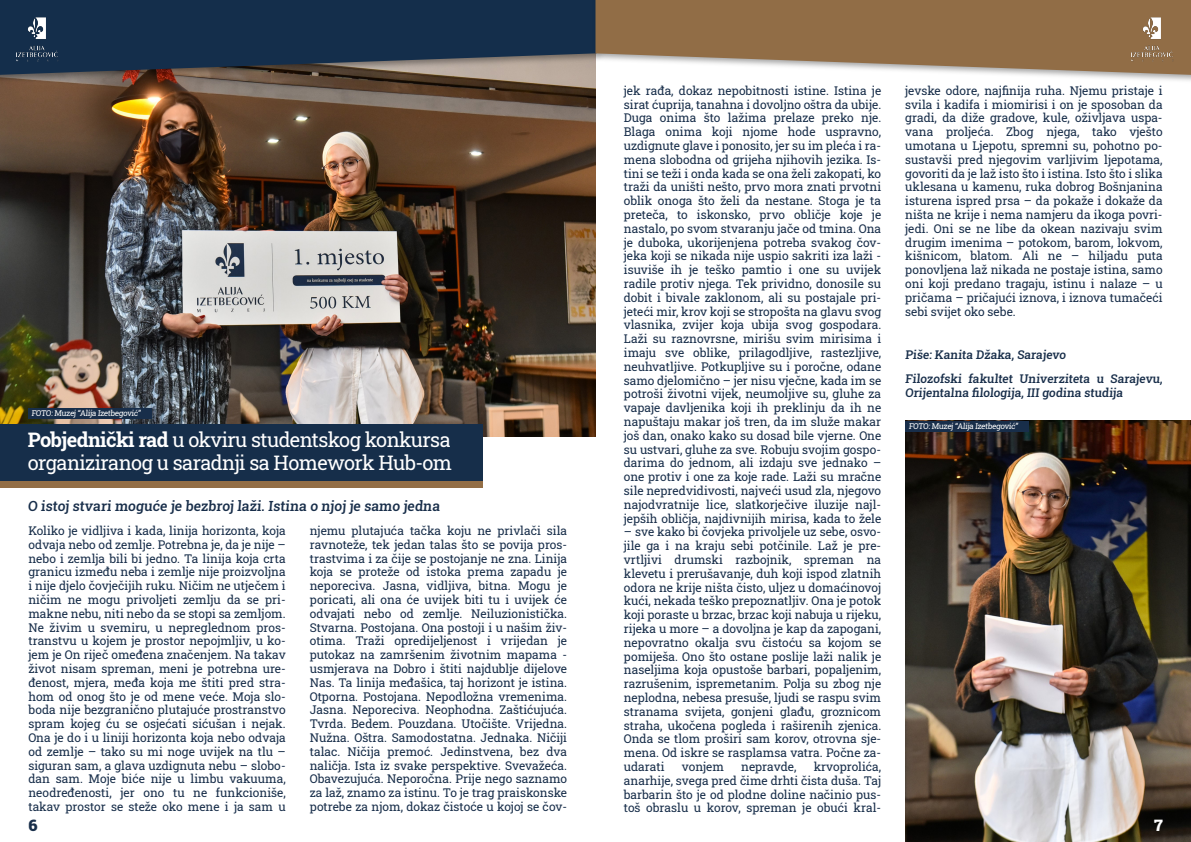
<style>
.page{position:relative;width:1191px;height:842px;background:#fff}
.page>*{position:absolute;margin:0;border:0;box-sizing:border-box;transform-origin:0 0}
.t1{font:20px/23px "Roboto Slab";letter-spacing:-.03em;color:#fff}
.t2{font:900 16.1px "Roboto Slab";color:#182e4a}
.t3{font:900 16.1px "Roboto Slab";color:#fff}
.t4{font:500 14px "Roboto Slab";color:#182e4a}
.t5{font:12px/13.8px "Roboto Slab";color:#182e4a;text-align:justify}
.t6{font:500 12px/23.8px "Roboto Slab";color:#182e4a}
.t7{font:8px "Roboto Slab";color:#fff}
.s1{font-weight:700}
</style>
<div class="page">
<img style="left:905px;top:421px;width:286px;height:421px">
<div style="left:0;top:432px;width:482px;height:55px;background:#936e46"></div>
<img style="left:0;top:84px;width:595px;height:352px">
<div style="left:28px;top:408px;width:123px;height:10px;background:#182e4a"></div>
<div style="left:0;top:425px;width:482px;height:56px;background:#162e4a"></div>
<img style="left:0;top:75px;width:592px;height:9px">
<svg style="left:75px;top:0;width:517px;height:75px;fill:#142e4b"></svg>
<img style="left:0;top:0;width:75px;height:75px">
<img style="left:592px;top:0;width:599px;height:84px">
<svg style="left:595px;top:0;width:520px;height:75px;fill:#916d46"></svg>
<img style="left:1115px;top:0;width:76px;height:75px">
<div style="left:905px;top:421px;width:123px;height:10px;background:#182e4a"></div>
<p class="t7" style="left:31px;top:408px;width:112px">FOTO: Muzej “Alija Izetbegović”</p>
<h1 class="t1" style="left:28px;top:428px;width:426px"><span class="s1">Pobjednički rad</span> u okviru studentskog konkursa organiziranog u saradnji sa Homework Hub-om</h1>
<p class="t4" style="left:28px;top:497px;width:415px">O istoj stvari moguće je bezbroj laži. Istina o njoj je samo jedna</p>
<p class="t5" style="left:28px;top:523px;width:259px">Koliko je vidljiva i kada, linija horizonta, koja odvaja nebo od zemlje. Potrebna je, da je nije – nebo i zemlja bili bi jedno. Ta linija koja crta granicu između neba i zemlje nije proizvoljna i nije djelo čovječijih ruku. Ničim ne utječem i ničim ne mogu privoljeti zemlju da se pri&shy;makne nebu, niti nebo da se stopi sa zemljom.<br>Ne živim u svemiru, u nepreglednom pros&shy;transtvu u kojem je prostor nepojmljiv, u ko&shy;jem je On riječ omeđena značenjem. Na takav život nisam spreman, meni je potrebna ure&shy;đenost, mjera, međa koja me štiti pred stra&shy;hom od onog što je od mene veće. Moja slo&shy;boda nije bezgranično plutajuće prostranstvo spram kojeg ću se osjećati sićušan i nejak.<br>Ona je do i u liniji horizonta koja nebo odvaja od zemlje – tako su mi noge uvijek na tlu – siguran sam, a glava uzdignuta nebu – slobo&shy;dan sam. Moje biće nije u limbu vakuuma, neodređenosti, jer ono tu ne funkcioniše, takav prostor se steže oko mene i ja sam u</p>
<p class="t5" style="left:310px;top:523px;width:259px">njemu plutajuća tačka koju ne privlači sila ravnoteže, tek jedan talas što se povija pros&shy;trastvima i za čije se postojanje ne zna. Linija koja se proteže od istoka prema zapadu je neporeciva. Jasna, vidljiva, bitna. Mogu je poricati, ali ona će uvijek biti tu i uvijek će odvajati nebo od zemlje. Neiluzionistička.<br>Stvarna. Postojana. Ona postoji i u našim živ&shy;otima. Traži opredijeljenost i vrijedan je putokaz na zamršenim životnim mapama - usmjerava na Dobro i štiti najdublje dijelove Nas. Ta linija međašica, taj horizont je istina.<br>Otporna. Postojana. Nepodložna vremenima.<br>Jasna. Neporeciva. Neophodna. Zaštićujuća.<br>Tvrda. Bedem. Pouzdana. Utočište. Vrijedna.<br>Nužna. Oštra. Samodostatna. Jednaka. Ničiji talac. Ničija premoć. Jedinstvena, bez dva naličja. Ista iz svake perspektive. Svevažeća.<br>Obavezujuća. Neporočna. Prije nego saznamo za laž, znamo za istinu. To je trag praiskonske potrebe za njom, dokaz čistoće u kojoj se čov-</p>
<p class="t5" style="left:624px;top:83px;width:259px">jek rađa, dokaz nepobitnosti istine. Istina je sirat ćuprija, tanahna i dovoljno oštra da ubije.<br>Duga onima što lažima prelaze preko nje.<br>Blaga onima koji njome hode uspravno, uzdignute glave i ponosito, jer su im pleća i ra&shy;mena slobodna od grijeha njihovih jezika. Is&shy;tini se teži i onda kada se ona želi zakopati, ko traži da uništi nešto, prvo mora znati prvotni oblik onoga što želi da nestane. Stoga je ta preteča, to iskonsko, prvo obličje koje je nastalo, po svom stvaranju jače od tmina. Ona je duboka, ukorijenjena potreba svakog čov&shy;jeka koji se nikada nije uspio sakriti iza laži - isuviše ih je teško pamtio i one su uvijek radile protiv njega. Tek prividno, donosile su dobit i bivale zaklonom, ali su postajale pri&shy;jeteći mir, krov koji se stropošta na glavu svog vlasnika, zvijer koja ubija svog gospodara.<br>Laži su raznovrsne, mirišu svim mirisima i imaju sve oblike, prilagodljive, rastezljive, neuhvatljive. Potkupljive su i poročne, odane samo djelomično – jer nisu vječne, kada im se potroši životni vijek, neumoljive su, gluhe za vapaje davljenika koji ih preklinju da ih ne napuštaju makar još tren, da im služe makar još dan, onako kako su dosad bile vjerne. One su ustvari, gluhe za sve. Robuju svojim gospo&shy;darima do jednom, ali izdaju sve jednako – one protiv i one za koje rade. Laži su mračne sile nepredvidivosti, najveći usud zla, njegovo najodvratnije lice, slatkorječive iluzije najl&shy;jepših obličja, najdivnijih mirisa, kada to žele</p>
<p class="t5" style="left:624px;top:525px;width:259px">– sve kako bi čovjeka privoljele uz sebe, osvo&shy;jile ga i na kraju sebi potčinile. Laž je pre&shy;vrtljivi drumski razbojnik, spreman na klevetu i prerušavanje, duh koji ispod zlatnih odora ne krije ništa čisto, uljez u domaćinovoj kući, nekada teško prepoznatljiv. Ona je potok koji poraste u brzac, brzac koji nabuja u rijeku, rijeka u more – a dovoljna je kap da zapogani, nepovratno okalja svu čistoću sa kojom se pomiješa. Ono što ostane poslije laži nalik je naseljima koja opustoše barbari, popaljenim, razrušenim, ispremetanim. Polja su zbog nje neplodna, nebesa presuše, ljudi se raspu svim stranama svijeta, gonjeni glađu, groznicom straha, ukočena pogleda i raširenih zjenica.<br>Onda se tlom proširi sam korov, otrovna sje&shy;mena. Od iskre se rasplamsa vatra. Počne za&shy;udarati</p>
<p class="t5" style="left:624px;top:759px;width:259px;text-indent:190px">krvoprolića, anarhije, svega pred čime drhti čista duša. Taj barbarin što je od plodne doline načinio pus&shy;toš obraslu u korov, spreman je obući kral-</p>
<p class="t5" style="left:682px;top:759px;width:44px">vonjem</p>
<p class="t5" style="left:741px;top:759px;width:57px">nepravde,</p>
<p class="t5" style="left:905px;top:83px;width:259px">jevske odore, najfinija ruha. Njemu pristaje i svila i kadifa i miomirisi i on je sposoban da gradi, da diže gradove, kule, oživljava uspa&shy;vana proljeća. Zbog njega, tako vješto umotana u Ljepotu, spremni su, pohotno po&shy;sustavši pred njegovim varljivim ljepotama, govoriti da je laž isto što i istina. Isto što i slika uklesana u kamenu, ruka dobrog Bošnjanina isturena ispred prsa – da pokaže i dokaže da ništa ne krije i nema namjeru da ikoga povri&shy;jedi. Oni se ne libe da okean nazivaju svim drugim imenima – potokom, barom, lokvom, kišnicom, blatom. Ali ne – hiljadu puta ponovljena laž nikada ne postaje istina, samo oni koji predano tragaju, istinu i nalaze – u pričama – pričajući iznova, i iznova tumačeći sebi svijet oko sebe.</p>
<p class="t6" style="left:905px;top:343px;width:260px">Piše: Kanita Džaka, Sarajevo<br>Filozofski fakultet Univerziteta u Sarajevu,</p>
<p class="t6" style="left:905px;top:380px;width:220px">Orijentalna filologija, III godina studija</p>
<p class="t7" style="left:908px;top:421px;width:112px">FOTO: Muzej “Alija Izetbegović”</p>
<h2 class="t2" style="left:28px;top:814px;width:10px">6</h2>
<h2 class="t3" style="left:1154px;top:814px;width:10px">7</h2>
</div>
